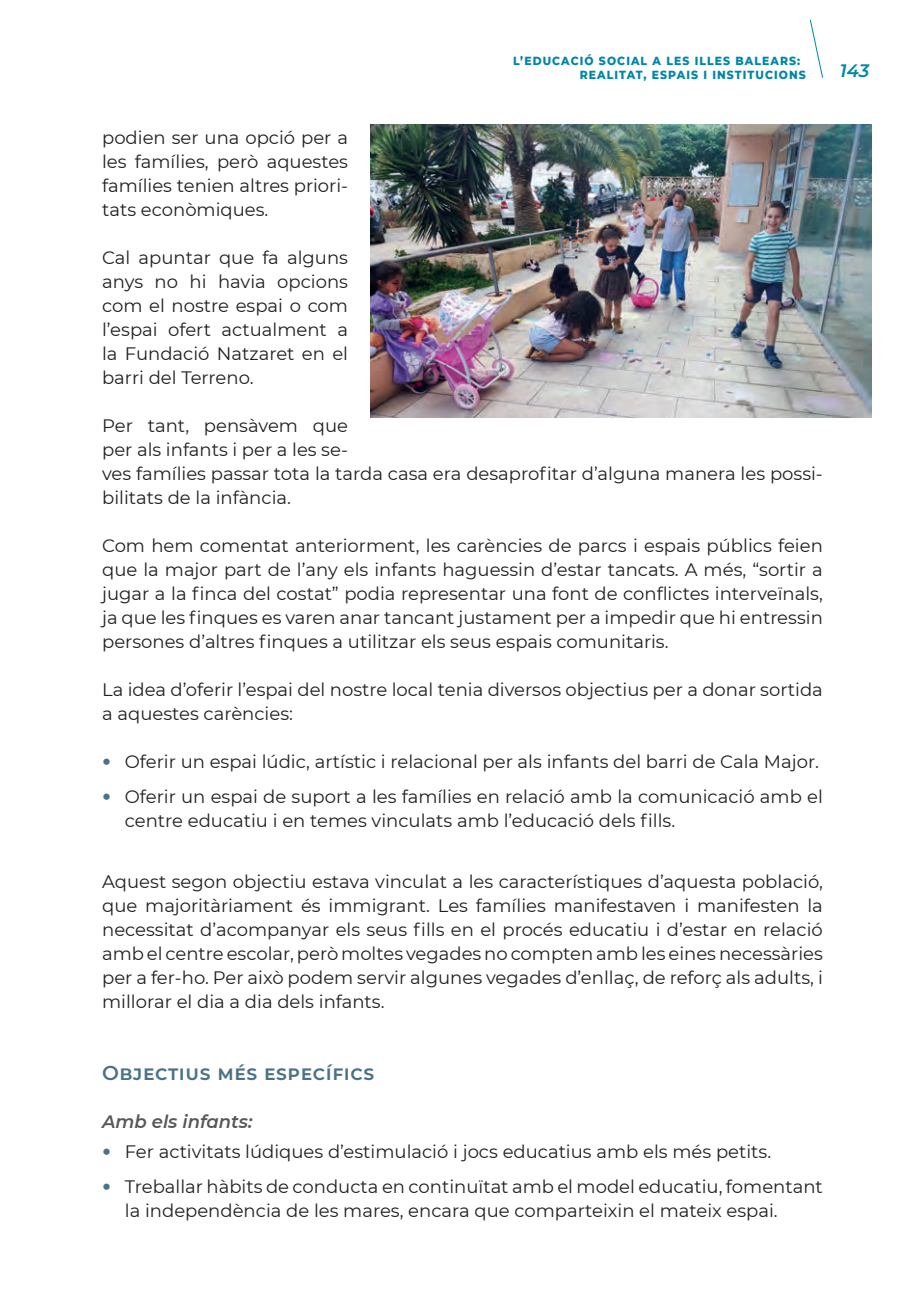
<style>
.page{position:relative;width:908px;height:1304px;background:#fff}
.page>*{position:absolute;margin:0;border:0;box-sizing:border-box;transform-origin:0 0}
.t1{font:600 20px "Montserrat";letter-spacing:.03em;color:#4c7287}
.t2{font:18px/24px "Montserrat";color:#231f20;text-align:justify}
.t3{font:italic 600 18px "Montserrat";color:#57585a}
.t4{font:italic 600 18px "Montserrat";color:#0086a6}
.t5{font:800 12px/14px "Montserrat";letter-spacing:.1em;color:#0086a6;scale:.9 1}
.s1{font-family:"Frutiger LT Std";font-weight:300;color:#4c7287}
</style>
<div class="page">
<svg style="left:809px;top:20px;width:13px;height:57px"></svg>
<img style="left:370px;top:125px;width:500px;height:292px">
<p class="t5" style="left:579px;top:53px;width:253px;text-indent:-67px">L’EDUCACIÓ SOCIAL A LES ILLES BALEARS:<br>REALITAT, ESPAIS I INSTITUCIONS</p>
<p class="t4" style="left:839px;top:58px;width:31px">143</p>
<p class="t2" style="left:102px;top:125px;width:247px">podien ser una opció per a les famílies, però aquestes famílies tenien altres priori&shy;tats econòmiques.</p>
<p class="t2" style="left:102px;top:245px;width:247px">Cal apuntar que fa alguns anys no hi havia opcions com el nostre espai o com l’espai ofert actualment a la Fundació Natzaret en el barri del Terreno.</p>
<p class="t2" style="left:102px;top:413px;width:722px;text-align:left">Per tant, pensàvem que<br>per als infants i per a les se-<br>ves famílies passar tota la tarda casa era desaprofitar d’alguna manera les possi&shy;bilitats de la infància.</p>
<p class="t2" style="left:102px;top:533px;width:722px">Com hem comentat anteriorment, les carències de parcs i espais públics feien que la major part de l’any els infants haguessin d’estar tancats. A més, “sortir a jugar a la finca del costat” podia representar una font de conflictes interveïnals, ja que les finques es varen anar tancant justament per a impedir que hi entressin persones d’altres finques a utilitzar els seus espais comunitaris.</p>
<p class="t2" style="left:102px;top:677px;width:722px">La idea d’oferir l’espai del nostre local tenia diversos objectius per a donar sortida a aquestes carències:</p>
<p class="t2" style="left:102px;top:749px;width:718px"><span class="s1">•</span> Oferir un espai lúdic, artístic i relacional per als infants del barri de Cala Major.</p>
<p class="t2" style="left:125px;top:784px;width:699px;text-indent:-23px"><span class="s1">•</span> Oferir un espai de suport a les famílies en relació amb la comunicació amb el centre educatiu i en temes vinculats amb l’educació dels fills.</p>
<p class="t2" style="left:102px;top:869px;width:722px">Aquest segon objectiu estava vinculat a les característiques d’aquesta població, que majoritàriament és immigrant. Les famílies manifestaven i manifesten la necessitat d’acompanyar els seus fills en el procés educatiu i d’estar en relació amb el centre escolar, però moltes vegades no compten amb les eines necessàries per a fer-ho. Per això podem servir algunes vegades d’enllaç, de reforç als adults, i millorar el dia a dia dels infants.</p>
<p class="t1" style="left:102px;top:1059px;width:273px">OBJ ECTIUS MÉS ESPECÍFICS</p>
<p class="t3" style="left:102px;top:1109px;width:152px">Amb els infants:</p>
<p class="t2" style="left:102px;top:1139px;width:670px"><span class="s1">•</span> Fer activitats lúdiques d’estimulació i jocs educatius amb els més petits.</p>
<p class="t2" style="left:125px;top:1174px;width:699px;text-indent:-23px"><span class="s1">•</span> Treballar hàbits de conducta en continuïtat amb el model educatiu, fomentant la independència de les mares, encara que comparteixin el mateix espai.</p>
</div>
